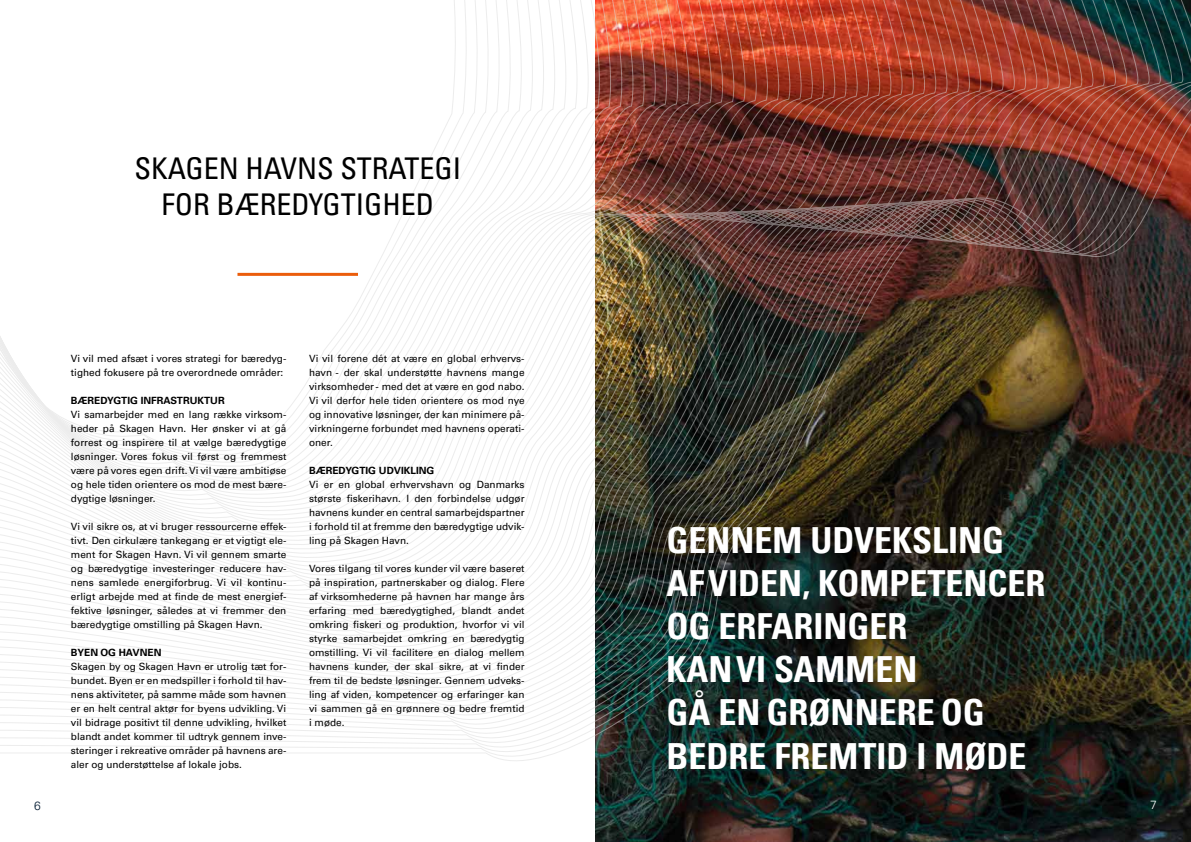
<style>
.page{position:relative;width:1191px;height:842px;background:#fff}
.page>*{position:absolute;margin:0;border:0;box-sizing:border-box;transform-origin:0 0}
.t1{font:700 condensed 36px/43.2px "Univers";color:#fff}
.t2{font:condensed 30px/36px "Univers";color:#000;text-align:center}
.t3{font:300 12px "Univers";color:#001930}
.t4{font:300 12px "Univers";color:#fff}
.t5{font:10px/14px "Univers";color:#000;text-align:justify}
.t6{font:700 10px "Univers";color:#000}
</style>
<div class="page">
<img style="left:595px;top:785px;width:596px;height:57px">
<img style="left:0;top:0;width:1191px;height:785px">
<hr style="left:237px;top:273px;width:121px;height:3px;background:#eb5d0b">
<h2 class="t2" style="left:134px;top:149px;width:328px">SKAGEN HAVNS STRATEGI<br>FOR BÆREDYGTIGHED</h2>
<p class="t5" style="left:71px;top:352px;width:217px">Vi vil med afsæt i vores strategi for bæredyg&shy;tighed fokusere på tre overordnede områder:</p>
<p class="t6" style="left:71px;top:395px;width:155px">BÆREDYGTIG INFRASTRUKTUR</p>
<p class="t5" style="left:71px;top:408px;width:217px">Vi samarbejder med en lang række virksom&shy;heder på Skagen Havn. Her ønsker vi at gå forrest og inspirere til at vælge bæredygtige løsninger. Vores fokus vil først og fremmest være på vores egen drift. Vi vil være ambitiøse og hele tiden orientere os mod de mest bære&shy;dygtige løsninger.</p>
<p class="t5" style="left:71px;top:520px;width:217px">Vi vil sikre os, at vi bruger ressourcerne effek&shy;tivt. Den cirkulære tankegang er et vigtigt ele&shy;ment for Skagen Havn. Vi vil gennem smarte og bæredygtige investeringer reducere hav&shy;nens samlede energiforbrug. Vi vil kontinu&shy;erligt arbejde med at finde de mest energief&shy;fektive løsninger, således at vi fremmer den bæredygtige omstilling på Skagen Havn.</p>
<p class="t6" style="left:71px;top:647px;width:92px">BYEN OG HAVNEN</p>
<p class="t5" style="left:71px;top:660px;width:217px">Skagen by og Skagen Havn er utrolig tæt for&shy;bundet. Byen er en medspiller i forhold til hav&shy;nens aktiviteter, på samme måde som havnen er en helt central aktør for byens udvikling. Vi vil bidrage positivt til denne udvikling, hvilket blandt andet kommer til udtryk gennem inve&shy;steringer i rekreative områder på havnens are&shy;aler og understøttelse af lokale jobs.</p>
<p class="t5" style="left:309px;top:352px;width:217px">Vi vil forene dét at være en global erhvervs&shy;havn - der skal understøtte havnens mange virksomheder - med det at være en god nabo.<br>Vi vil derfor hele tiden orientere os mod nye og innovative løsninger, der kan minimere på&shy;virkningerne forbundet med havnens operati&shy;oner.</p>
<p class="t6" style="left:309px;top:465px;width:127px">BÆREDYGTIG UDVIKLING</p>
<p class="t5" style="left:309px;top:478px;width:217px">Vi er en global erhvervshavn og Danmarks største fiskerihavn. I den forbindelse udgør havnens kunder en central samarbejdspartner i forhold til at fremme den bæredygtige udvik&shy;ling på Skagen Havn.</p>
<p class="t5" style="left:309px;top:562px;width:217px">Vores tilgang til vores kunder vil være baseret på inspiration, partnerskaber og dialog. Flere af virksomhederne på havnen har mange års erfaring med bæredygtighed, blandt andet omkring fiskeri og produktion, hvorfor vi vil styrke samarbejdet omkring en bæredygtig omstilling. Vi vil facilitere en dialog mellem havnens kunder, der skal sikre, at vi finder frem til de bedste løsninger. Gennem udveks&shy;ling af viden, kompetencer og erfaringer kan vi sammen gå en grønnere og bedre fremtid i møde.</p>
<h1 class="t1" style="left:666px;top:518px;width:381px">GENNEM UDVEKSLING<br>AF VIDEN, KOMPETENCER<br>OG ERFARINGER<br>KAN VI SAMMEN<br>GÅ EN GRØNNERE OG<br>BEDRE FREMTID I MØDE</h1>
<p class="t3" style="left:34px;top:798px;width:8px">6</p>
<p class="t4" style="left:1150px;top:798px;width:8px">7</p>
</div>
